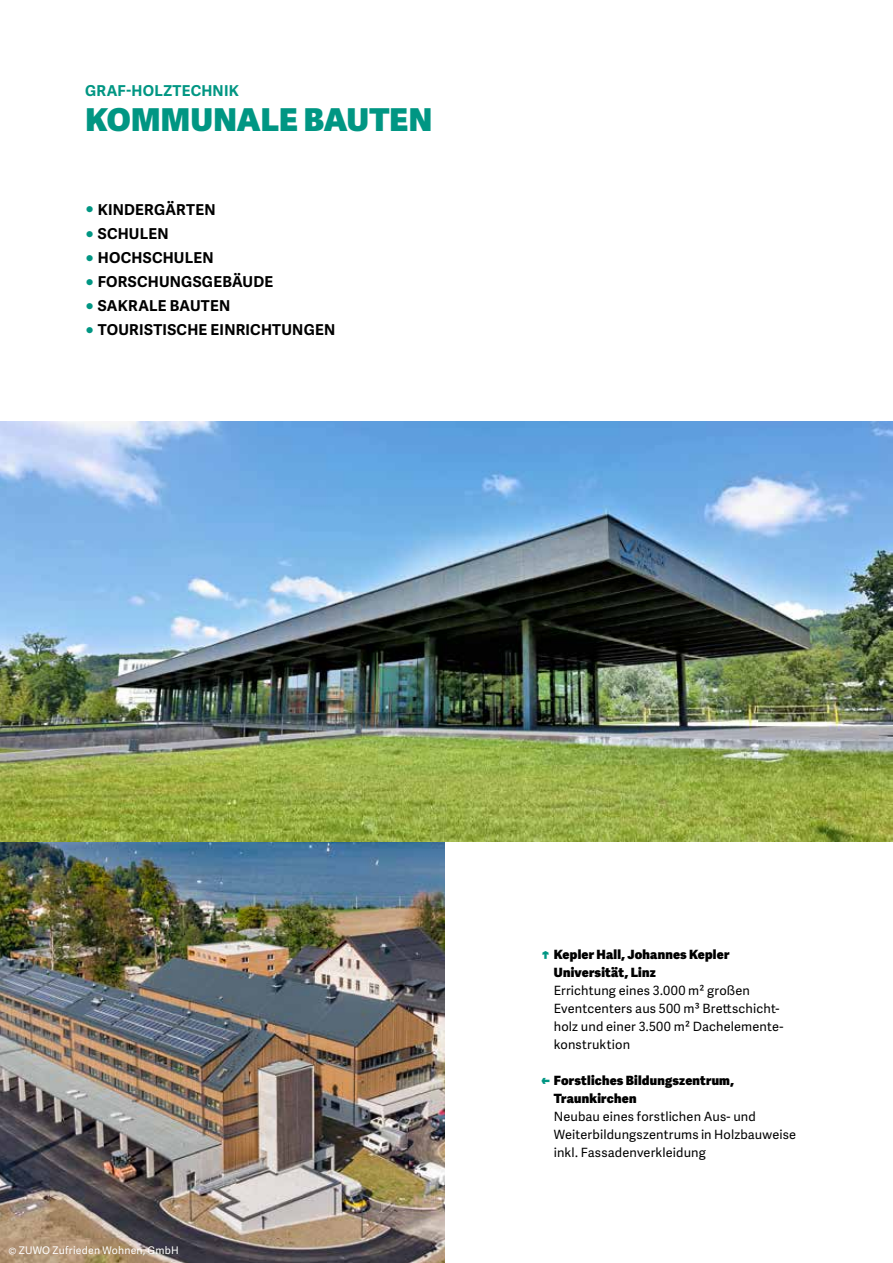
<style>
.page{position:relative;width:893px;height:1263px;background:#fff}
.page>*{position:absolute;margin:0;border:0;box-sizing:border-box;transform-origin:0 0}
.t1{font:800 31.5px "Adelle Sans";letter-spacing:.01em;color:#009683}
.t2{font:700 15px "Adelle Sans";letter-spacing:.015em;color:#000}
.t3{font:700 15px "Adelle Sans";letter-spacing:.015em;color:#009683}
.t4{font:12.75px/18px "Adelle Sans";letter-spacing:.01em;color:#000}
.t5{font:800 12.75px/18px "Adelle Sans";letter-spacing:.015em;color:#000}
.t6{font:10.5px "Adelle Sans";letter-spacing:.02em;color:#fff}
.s1{font-weight:400;color:#009683}
.s2{color:#009683}
.s3{font-size:15px;color:#009683}
</style>
<div class="page">
<img style="left:0;top:421px;width:893px;height:421px">
<img style="left:0;top:842px;width:444px;height:421px">
<p class="t3" style="left:85px;top:82px;width:155px">GRAF-HOLZTECHNIK</p>
<h1 class="t1" style="left:85px;top:100px;width:348px">KOMMUNALE BAUTEN</h1>
<p class="t2" style="left:85px;top:201px;width:132px"><span class="s1">●</span> KINDERGÄRTEN</p>
<p class="t2" style="left:85px;top:225px;width:85px"><span class="s2">●</span> SCHULEN</p>
<p class="t2" style="left:85px;top:249px;width:130px"><span class="s2">●</span> HOCHSCHULEN</p>
<p class="t2" style="left:85px;top:273px;width:190px"><span class="s2">●</span> FORSCHUNGSGEBÄUDE</p>
<p class="t2" style="left:85px;top:297px;width:147px"><span class="s2">●</span> SAKRALE BAUTEN</p>
<p class="t2" style="left:85px;top:321px;width:252px"><span class="s2">●</span> TOURISTISCHE EINRICHTUNGEN</p>
<p class="t6" style="left:9px;top:1245px;width:172px">© ZUWO Zufrieden Wohnen, GmbH</p>
<p class="t5" style="left:554px;top:946px;width:177px;text-indent:-13px"><span class="s3">↑</span> Kepler Hall, Johannes Kepler<br>Universität, Linz</p>
<p class="t4" style="left:554px;top:982px;width:231px">Errichtung eines 3.000 m² großen<br>Eventcenters aus 500 m³ Brettschicht&shy;holz und einer 3.500 m² Dachelemente&shy;konstruktion</p>
<p class="t5" style="left:554px;top:1072px;width:182px;text-indent:-13px"><span class="s3">←</span> Forstliches Bildungszentrum,<br>Traunkirchen</p>
<p class="t4" style="left:554px;top:1108px;width:244px">Neubau eines forstlichen Aus- und<br>Weiterbildungszentrums in Holzbauweise inkl. Fassadenverkleidung</p>
</div>
